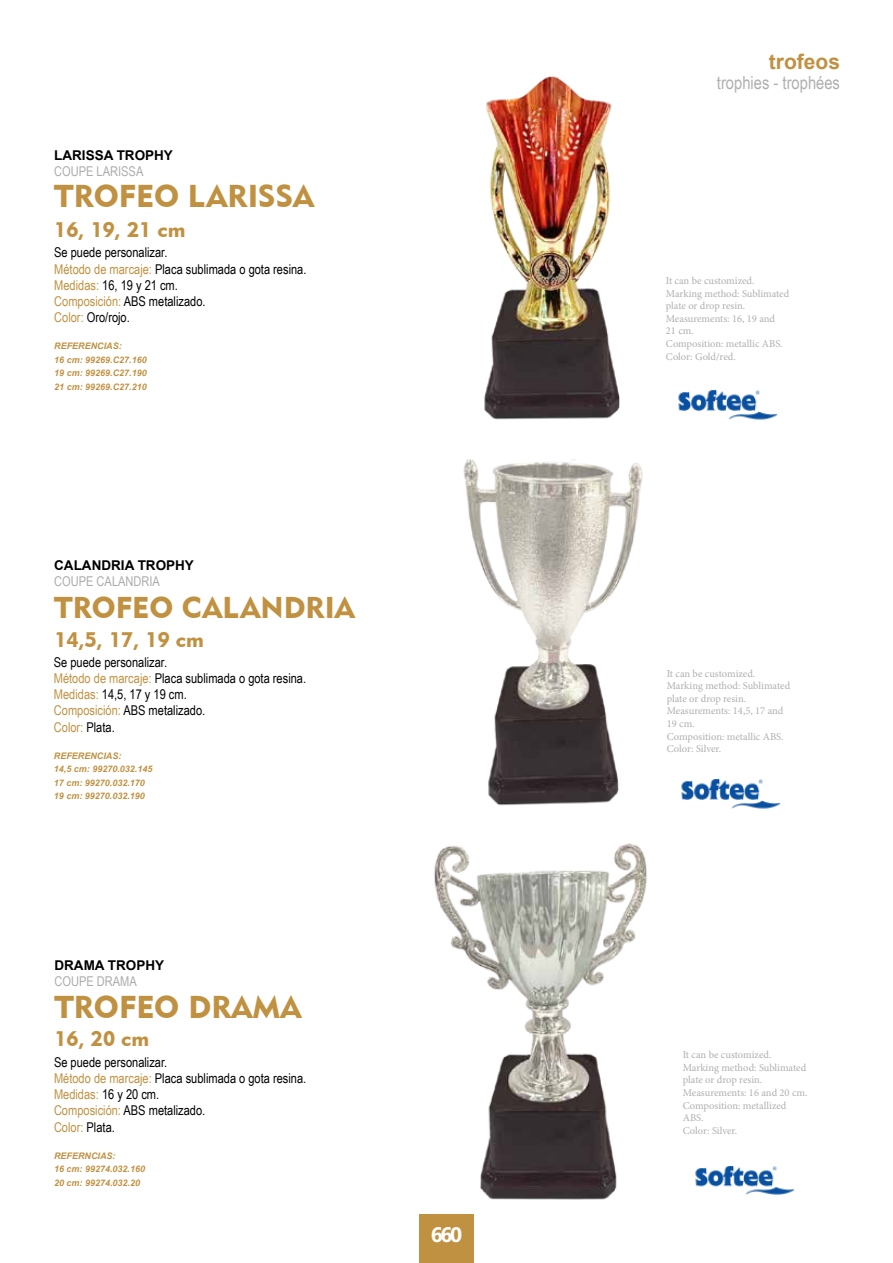
<style>
.page{position:relative;width:893px;height:1263px;background:#fff}
.page>*{position:absolute;margin:0;border:0;box-sizing:border-box;transform-origin:0 0}
.t1{font:31.5px "Geometric 415 BT Black A";color:#c09141}
.t2{font:30px "Geometric 415 BT Black A";color:#c09141}
.t3{font:21px "Geometric 415 BT Black A";color:#c09141}
.t4{font:700 21px "Arial";color:#c09141}
.t5{font:700 21px "Microsoft Phags Pa";color:#fff}
.t6{font:18px "Arial Narrow";color:#b1aeae}
.t7{font:13.5px/16.2px "Arial Narrow";color:#000}
.t8{font:700 13.5px "Arial";color:#000}
.t9{font:13.5px "Arial Narrow";color:#acacac}
.t10{font:10.5px/12.6px "Minion Pro";color:#b1aeae}
.t11{font:italic 700 9px/13.5px "Arial";color:#c09141}
.s1{color:#c09141}
</style>
<div class="page">
<img style="left:678px;top:390px;width:100px;height:30px">
<img style="left:484px;top:76px;width:136px;height:344px">
<div style="left:419px;top:1214px;width:55px;height:49px;background:#c09141"></div>
<img style="left:695px;top:1165px;width:100px;height:30px">
<img style="left:463px;top:459px;width:180px;height:347px">
<img style="left:434px;top:843px;width:213px;height:357px">
<img style="left:681px;top:779px;width:100px;height:30px">
<p class="t8" style="left:54px;top:145px;width:120px">LARISSA TROPHY</p>
<p class="t9" style="left:54px;top:161px;width:91px">COUPE LARISSA</p>
<h1 class="t1" style="left:54px;top:177px;width:261px">TROFEO LARISSA</h1>
<h3 class="t3" style="left:54px;top:217px;width:133px">16, 19, 21 cm</h3>
<p class="t7" style="left:54px;top:244px;width:254px">Se puede personalizar.<br><span class="s1">Método de marcaje:</span> Placa sublimada o gota resina.<br><span class="s1">Medidas:</span> 16, 19 y 21 cm.<br><span class="s1">Composición:</span> ABS metalizado.<br><span class="s1">Color:</span> Oro/rojo.</p>
<p class="t11" style="left:54px;top:340px;width:94px">REFERENCIAS:<br>16 cm: 99269.C27.160<br>19 cm: 99269.C27.190<br>21 cm: 99269.C27.210</p>
<p class="t8" style="left:54px;top:556px;width:141px">CALANDRIA TROPHY</p>
<p class="t9" style="left:54px;top:572px;width:107px">COUPE CALANDRIA</p>
<h2 class="t2" style="left:54px;top:589px;width:302px">TROFEO CALANDRIA</h2>
<h3 class="t3" style="left:54px;top:626px;width:151px">14,5, 17, 19 cm</h3>
<p class="t7" style="left:54px;top:653px;width:254px">Se puede personalizar.<br><span class="s1">Método de marcaje:</span> Placa sublimada o gota resina.<br><span class="s1">Medidas:</span> 14,5, 17 y 19 cm.<br><span class="s1">Composición:</span> ABS metalizado.<br><span class="s1">Color:</span> Plata.</p>
<p class="t11" style="left:54px;top:749px;width:100px">REFERENCIAS:<br>14,5 cm: 99270.032.145<br>17 cm: 99270.032.170<br>19 cm: 99270.032.190</p>
<p class="t8" style="left:54px;top:955px;width:111px">DRAMA TROPHY</p>
<p class="t9" style="left:54px;top:971px;width:84px">COUPE DRAMA</p>
<h1 class="t1" style="left:54px;top:987px;width:248px">TROFEO DRAMA</h1>
<h3 class="t3" style="left:54px;top:1026px;width:96px">16, 20 cm</h3>
<p class="t7" style="left:54px;top:1053px;width:254px">Se puede personalizar.<br><span class="s1">Método de marcaje:</span> Placa sublimada o gota resina.<br><span class="s1">Medidas:</span> 16 y 20 cm.<br><span class="s1">Composición:</span> ABS metalizado.<br><span class="s1">Color:</span> Plata.</p>
<p class="t11" style="left:54px;top:1149px;width:93px">REFERNCIAS:<br>16 cm: 99274.032.160<br>20 cm: 99274.032.20</p>
<h3 class="t5" style="left:431px;top:1220px;width:33px">660</h3>
<h3 class="t4" style="left:769px;top:47px;width:73px">trofeos</h3>
<h3 class="t6" style="left:717px;top:69px;width:125px">trophies - trophées</h3>
<p class="t10" style="left:666px;top:274px;width:125px">It can be customized.<br>Marking method: Sublimated plate or drop resin.<br>Measurements: 16, 19 and<br>21 cm.<br>Composition: metallic ABS.<br>Color: Gold/red.</p>
<p class="t10" style="left:667px;top:667px;width:125px">It can be customized.<br>Marking method: Sublimated plate or drop resin.<br>Measurements: 14,5, 17 and<br>19 cm.<br>Composition: metallic ABS.<br>Color: Silver.</p>
<p class="t10" style="left:683px;top:1048px;width:126px">It can be customized.<br>Marking method: Sublimated plate or drop resin.<br>Measurements: 16 and 20 cm.<br>Composition: metallized<br>ABS.<br>Color: Silver.</p>
</div>
